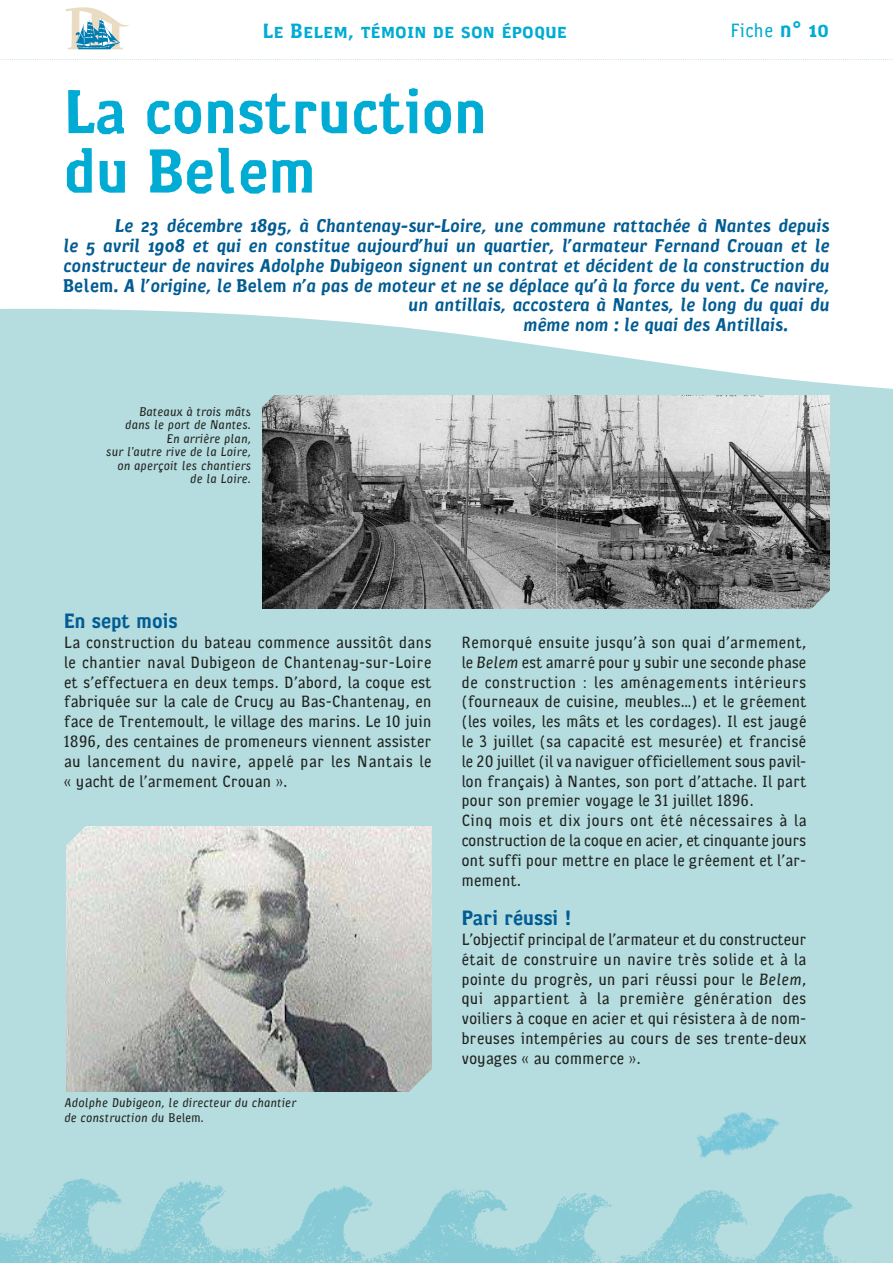
<style>
.page{position:relative;width:893px;height:1263px;background:#fff}
.page>*{position:absolute;margin:0;border:0;box-sizing:border-box;transform-origin:0 0}
.t1{font:700 63px/59.4px "Cornwall";color:#00acd3}
.t2{font:21px "Cornwall Bold Caps";color:#00acd3}
.t3{font:700 21px "Cornwall";color:#005c93}
.t4{font:300 19.5px "Cornwall";color:#00acd3}
.t5{font:italic 700 18.75px "Cornwall";color:#005c93}
.t6{font:300 16.5px/19.8px "Cornwall";letter-spacing:-.005em;color:#20231e;text-align:justify}
.t7{font:italic 300 12.75px/13.5px "Cornwall";color:#20231e}
.s1{font-weight:700;font-size:22.5px}
.s2{font-family:"Cornwall Bold Caps";font-weight:400;font-size:22.5px}
.s3{font-style:normal}
.s4{font-style:italic}
</style>
<div class="page">
<div style="left:0;top:252px;width:893px;height:1011px;background:#b5dcdf"></div>
<svg style="left:0;top:252px;width:893px;height:152px;fill:#fff"></svg>
<svg style="left:65px;top:7px;width:64px;height:42px"></svg>
<img style="left:0;top:1178px;width:879px;height:85px">
<svg style="left:0;top:59px;width:893px;height:1px"></svg>
<img style="left:263px;top:395px;width:566px;height:214px">
<img style="left:66px;top:826px;width:366px;height:265px">
<svg style="left:808px;top:589px;width:22px;height:20px"></svg>
<svg style="left:408px;top:1069px;width:24px;height:23px"></svg>
<svg style="left:237px;top:366px;width:50px;height:49px"></svg>
<svg style="left:66px;top:826px;width:22px;height:27px"></svg>
<img style="left:672px;top:1112px;width:130px;height:70px">
<p class="t2" style="left:263px;top:19px;width:306px">Le Belem, témoin de son époque</p>
<p class="t4" style="left:730px;top:24px;width:100px">Fiche <span class="s1">n</span><span class="s2">° 10</span></p>
<h1 class="t1" style="left:64px;top:86px;width:425px">La construction du Belem</h1>
<p class="t5" style="left:115px;top:220px;width:716px">Le 23 décembre 1895, à Chantenay-sur-Loire, une commune rattachée à Nantes depuis</p>
<p class="t5" style="left:64px;top:240px;width:767px">le 5 avril 1908 et qui en constitue aujourd’hui un quartier, l’armateur Fernand Crouan et le</p>
<p class="t5" style="left:63px;top:259px;width:767px">constructeur de navires Adolphe Dubigeon signent un contrat et décident de la construction du</p>
<p class="t5" style="left:63px;top:279px;width:768px"><span class="s3">Belem</span>. A l’origine, le <span class="s3">Belem</span> n’a pas de moteur et ne se déplace qu’à la force du vent. Ce navire,</p>
<p class="t5" style="left:408px;top:299px;width:423px">un antillais, accostera à Nantes, le long du quai du</p>
<p class="t5" style="left:523px;top:319px;width:266px">même nom : le quai des Antillais.</p>
<p class="t7" style="left:106px;top:406px;width:147px;text-align:right">Bateaux à trois mâts<br>dans le port de Nantes.<br>En arrière plan,<br>sur l'autre rive de la Loire, on aperçoit les chantiers de la Loire.</p>
<p class="t3" style="left:64px;top:613px;width:115px">En sept mois</p>
<p class="t6" style="left:64px;top:634px;width:369px">La construction du bateau commence aussitôt dans le chantier naval Dubigeon de Chantenay-sur-Loire et s’effectuera en deux temps. D’abord, la coque est fabriquée sur la cale de Crucy au Bas-Chantenay, en face de Trentemoult, le village des marins. Le 10 juin 1896, des centaines de promeneurs viennent assister au lancement du navire, appelé par les Nantais le « yacht de l’armement Crouan ».</p>
<p class="t7" style="left:64px;top:1096px;width:233px;line-height:15.3px">Adolphe Dubigeon, le directeur du chantier de construction du <span class="s3">Belem</span>.</p>
<p class="t6" style="left:461px;top:634px;width:347px;text-align:left">Remorqué ensuite jusqu’à son quai d’armement, le <span class="s4">Belem</span> est amarré pour y subir une seconde phase de construction : les aménagements intérieurs (fourneaux de cuisine, meubles…) et le gréement (les voiles, les mâts et les cordages). Il est jaugé le 3 juillet (sa capacité est mesurée) et francisé le 20 juillet (il va naviguer officiellement sous pavil&shy;lon français) à Nantes, son port d’attache. Il part pour son premier voyage le 31 juillet 1896.<br>Cinq mois et dix jours ont été nécessaires à la construction de la coque en acier, et cinquante jours ont suffi pour mettre en place le gréement et l’ar&shy;mement.</p>
<p class="t3" style="left:461px;top:910px;width:111px">Pari réussi !</p>
<p class="t6" style="left:461px;top:931px;width:347px">L’objectif principal de l’armateur et du constructeur était de construire un navire très solide et à la pointe du progrès, un pari réussi pour le <span class="s4">Belem</span>, qui appartient à la première génération des voiliers à coque en acier et qui résistera à de nom&shy;breuses intempéries au cours de ses trente-deux voyages « au commerce ».</p>
</div>
